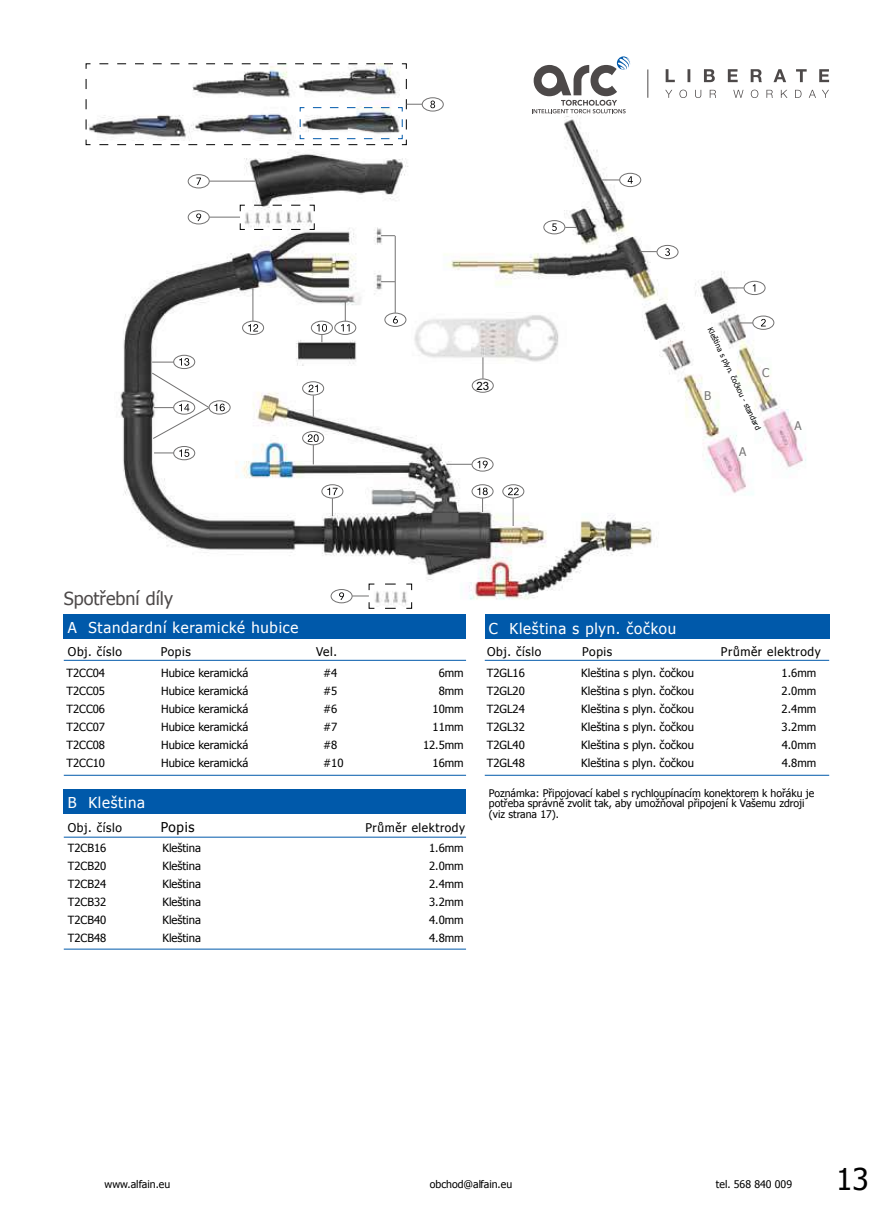
<style>
.page{position:relative;width:893px;height:1225px;background:#fff}
.page>*{position:absolute;margin:0;border:0;box-sizing:border-box;transform-origin:0 0}
.t1{font:30px "Tahoma";color:#000}
.t2{font:18px "Tahoma";color:#4d4949}
.t3{font:15px "Tahoma";letter-spacing:.05em;color:#fff}
.t4{font:13.5px "Tahoma";color:#000}
.t5{font:12px "Tahoma";letter-spacing:.05em;color:#000}
.t6{font:12px "Tahoma";color:#777676}
.t7{font:11.4px "Arial";color:#000}
.t8{font:11.25px/18px "Tahoma";color:#000;text-align:justify}
.t9{font:10.5px/10.5px "Tahoma";color:#000}
.t10{font:7.5px "Tahoma";color:#000}
</style>
<div class="page">
<img style="left:85px;top:64px;width:744px;height:542px">
<svg style="left:740px;top:323px;width:13px;height:1px"></svg>
<div style="left:753px;top:316px;width:21px;height:13px;border:1px solid #727171;border-radius:50%"></div>
<svg style="left:761px;top:319px;width:5px;height:7px"></svg>
<svg style="left:639px;top:251px;width:18px;height:1px"></svg>
<div style="left:657px;top:245px;width:21px;height:14px;border:1px solid #727171;border-radius:50%"></div>
<svg style="left:665px;top:248px;width:5px;height:8px"></svg>
<svg style="left:565px;top:227px;width:12px;height:1px"></svg>
<div style="left:544px;top:220px;width:21px;height:14px;border:1px solid #727171;border-radius:50%"></div>
<svg style="left:552px;top:223px;width:5px;height:8px"></svg>
<div style="left:385px;top:313px;width:21px;height:13px;border:1px solid #727171;border-radius:50%"></div>
<svg style="left:393px;top:316px;width:5px;height:7px"></svg>
<hr style="left:209px;top:217px;width:31px;height:1px;background:#727171">
<div style="left:188px;top:210px;width:21px;height:14px;border:1px solid #727171;border-radius:50%"></div>
<svg style="left:196px;top:213px;width:5px;height:8px"></svg>
<hr style="left:253px;top:288px;width:1px;height:33px;background:#727171">
<div style="left:242px;top:321px;width:22px;height:14px;border:1px solid #727171;border-radius:50%"></div>
<svg style="left:248px;top:324px;width:10px;height:7px"></svg>
<div style="left:173px;top:355px;width:22px;height:14px;border:1px solid #727171;border-radius:50%"></div>
<svg style="left:179px;top:358px;width:10px;height:8px"></svg>
<svg style="left:152px;top:362px;width:21px;height:1px"></svg>
<svg style="left:154px;top:453px;width:19px;height:1px"></svg>
<div style="left:173px;top:446px;width:22px;height:14px;border:1px solid #727171;border-radius:50%"></div>
<svg style="left:179px;top:449px;width:10px;height:8px"></svg>
<div style="left:209px;top:400px;width:21px;height:14px;border:1px solid #727171;border-radius:50%"></div>
<svg style="left:152px;top:372px;width:73px;height:67px"></svg>
<div style="left:472px;top:457px;width:21px;height:14px;border:1px solid #727171;border-radius:50%"></div>
<div style="left:472px;top:484px;width:21px;height:14px;border:1px solid #727171;border-radius:50%"></div>
<svg style="left:602px;top:180px;width:17px;height:1px"></svg>
<div style="left:619px;top:173px;width:22px;height:14px;border:1px solid #727171;border-radius:50%"></div>
<svg style="left:628px;top:176px;width:5px;height:8px"></svg>
<div style="left:422px;top:98px;width:21px;height:13px;border:1px solid #727171;border-radius:50%"></div>
<svg style="left:430px;top:101px;width:5px;height:7px"></svg>
<svg style="left:86px;top:63px;width:336px;height:82px"></svg>
<div style="left:311px;top:321px;width:22px;height:14px;border:1px solid #727171;border-radius:50%"></div>
<svg style="left:317px;top:324px;width:10px;height:18px"></svg>
<hr style="left:209px;top:181px;width:46px;height:1px;background:#727171">
<div style="left:188px;top:174px;width:21px;height:14px;border:1px solid #727171;border-radius:50%"></div>
<svg style="left:196px;top:178px;width:5px;height:7px"></svg>
<div style="left:335px;top:321px;width:21px;height:14px;border:1px solid #727171;border-radius:50%"></div>
<svg style="left:341px;top:302px;width:9px;height:29px"></svg>
<div style="left:302px;top:431px;width:22px;height:14px;border:1px solid #727171;border-radius:50%"></div>
<div style="left:744px;top:281px;width:21px;height:14px;border:1px solid #727171;border-radius:50%"></div>
<svg style="left:753px;top:284px;width:2px;height:8px"></svg>
<svg style="left:728px;top:288px;width:16px;height:1px"></svg>
<hr style="left:395px;top:236px;width:1px;height:77px;background:#727171">
<svg style="left:381px;top:235px;width:14px;height:1px"></svg>
<svg style="left:381px;top:281px;width:14px;height:1px"></svg>
<svg style="left:240px;top:205px;width:75px;height:25px"></svg>
<svg style="left:308px;top:434px;width:11px;height:30px"></svg>
<div style="left:322px;top:484px;width:21px;height:14px;border:1px solid #727171;border-radius:50%"></div>
<svg style="left:327px;top:487px;width:11px;height:29px"></svg>
<svg style="left:477px;top:487px;width:11px;height:25px"></svg>
<div style="left:503px;top:484px;width:21px;height:14px;border:1px solid #727171;border-radius:50%"></div>
<svg style="left:508px;top:487px;width:11px;height:39px"></svg>
<div style="left:302px;top:381px;width:22px;height:14px;border:1px solid #727171;border-radius:50%"></div>
<svg style="left:308px;top:385px;width:10px;height:32px"></svg>
<svg style="left:446px;top:461px;width:42px;height:7px"></svg>
<svg style="left:352px;top:583px;width:60px;height:26px"></svg>
<div style="left:331px;top:589px;width:21px;height:14px;border:1px solid #727171;border-radius:50%"></div>
<svg style="left:339px;top:592px;width:5px;height:8px"></svg>
<div style="left:472px;top:379px;width:21px;height:13px;border:1px solid #727171;border-radius:50%"></div>
<img style="left:411px;top:313px;width:156px;height:51px">
<svg style="left:483px;top:357px;width:1px;height:22px"></svg>
<hr style="left:64px;top:660px;width:402px;height:1px;background:#0059aa">
<hr style="left:64px;top:837px;width:402px;height:1px;background:#0059aa">
<hr style="left:485px;top:660px;width:344px;height:1px;background:#0059aa">
<hr style="left:64px;top:775px;width:402px;height:1px;background:#0059aa">
<hr style="left:64px;top:949px;width:402px;height:1px;background:#0059aa">
<hr style="left:485px;top:775px;width:344px;height:1px;background:#0059aa">
<div style="left:64px;top:614px;width:402px;height:25px;background:#0059aa"></div>
<div style="left:64px;top:789px;width:402px;height:25px;background:#0059aa"></div>
<div style="left:485px;top:614px;width:344px;height:25px;background:#0059aa"></div>
<svg style="left:665px;top:90px;width:164px;height:8px"></svg>
<svg style="left:666px;top:69px;width:163px;height:13px"></svg>
<svg style="left:648px;top:69px;width:1px;height:29px"></svg>
<svg style="left:532px;top:56px;width:98px;height:57px"></svg>
<h2 class="t2" style="left:64px;top:586px;width:111px">Spotřební díly</h2>
<p class="t7" style="left:476px;top:378px;width:14px">23</p>
<p class="t10" style="left:714px;top:326px;width:114px;rotate:64deg">Kleština s plyn. čočkou - standard</p>
<p class="t6" style="left:739px;top:443px;width:9px">A</p>
<p class="t6" style="left:762px;top:364px;width:8px">C</p>
<p class="t6" style="left:704px;top:387px;width:9px">B</p>
<p class="t6" style="left:794px;top:418px;width:9px">A</p>
<h3 class="t3" style="left:68px;top:618px;width:232px">A Standardní keramické hubice</h3>
<h3 class="t3" style="left:489px;top:619px;width:189px">C Kleština s plyn. čočkou</h3>
<p class="t8" style="left:487px;top:663px;width:71px">T2GL16 K</p>
<p class="t8" style="left:588px;top:663px;width:108px">leština s plyn. čočkou</p>
<p class="t8" style="left:487px;top:681px;width:71px">T2GL20 K</p>
<p class="t8" style="left:588px;top:681px;width:108px">leština s plyn. čočkou</p>
<p class="t8" style="left:487px;top:699px;width:71px">T2GL24 K</p>
<p class="t8" style="left:588px;top:699px;width:108px">leština s plyn. čočkou</p>
<p class="t8" style="left:487px;top:717px;width:71px">T2GL32 K</p>
<p class="t8" style="left:588px;top:717px;width:108px">leština s plyn. čočkou</p>
<p class="t8" style="left:487px;top:735px;width:71px">T2GL40 K</p>
<p class="t8" style="left:588px;top:735px;width:108px">leština s plyn. čočkou</p>
<p class="t8" style="left:487px;top:753px;width:71px">T2GL48 K</p>
<p class="t8" style="left:588px;top:753px;width:108px">leština s plyn. čočkou</p>
<p class="t5" style="left:68px;top:643px;width:56px">Obj. číslo</p>
<p class="t5" style="left:161px;top:643px;width:31px">Popis</p>
<p class="t5" style="left:316px;top:643px;width:23px">Vel.</p>
<p class="t5" style="left:487px;top:643px;width:56px">Obj. číslo</p>
<p class="t5" style="left:582px;top:643px;width:31px">Popis</p>
<p class="t5" style="left:721px;top:644px;width:101px">Průměr elektrody</p>
<p class="t8" style="left:67px;top:663px;width:71px">T2CC04 H</p>
<p class="t8" style="left:169px;top:663px;width:81px">ubice keramická</p>
<p class="t8" style="left:323px;top:663px;width:16px">#4</p>
<p class="t8" style="left:67px;top:681px;width:71px">T2CC05 H</p>
<p class="t8" style="left:169px;top:681px;width:81px">ubice keramická</p>
<p class="t8" style="left:323px;top:681px;width:16px">#5</p>
<p class="t8" style="left:67px;top:699px;width:71px">T2CC06 H</p>
<p class="t8" style="left:169px;top:699px;width:81px">ubice keramická</p>
<p class="t8" style="left:323px;top:699px;width:16px">#6</p>
<p class="t8" style="left:67px;top:717px;width:71px">T2CC07 H</p>
<p class="t8" style="left:169px;top:717px;width:81px">ubice keramická</p>
<p class="t8" style="left:323px;top:717px;width:16px">#7</p>
<p class="t8" style="left:67px;top:735px;width:71px">T2CC08 H</p>
<p class="t8" style="left:169px;top:735px;width:81px">ubice keramická</p>
<p class="t8" style="left:323px;top:735px;width:16px">#8</p>
<p class="t8" style="left:67px;top:753px;width:71px">T2CC10 H</p>
<p class="t8" style="left:169px;top:753px;width:81px">ubice keramická</p>
<p class="t8" style="left:323px;top:753px;width:22px">#10</p>
<p class="t8" style="left:423px;top:663px;width:42px;text-align:right">6mm<br>8mm<br>10mm<br>11mm<br>12.5mm<br>16mm</p>
<p class="t8" style="left:782px;top:663px;width:36px">1.6mm 2.0mm 2.4mm 3.2mm 4.0mm 4.8mm</p>
<h3 class="t3" style="left:68px;top:792px;width:79px">B Kleština</h3>
<p class="t5" style="left:68px;top:819px;width:56px">Obj. číslo</p>
<p class="t4" style="left:161px;top:818px;width:35px">Popis</p>
<p class="t5" style="left:365px;top:819px;width:101px">Průměr elektrody</p>
<p class="t8" style="left:68px;top:839px;width:71px">T2CB16 K</p>
<p class="t8" style="left:169px;top:839px;width:34px">leština</p>
<p class="t8" style="left:68px;top:857px;width:71px">T2CB20 K</p>
<p class="t8" style="left:169px;top:857px;width:34px">leština</p>
<p class="t8" style="left:68px;top:875px;width:71px">T2CB24 K</p>
<p class="t8" style="left:169px;top:875px;width:34px">leština</p>
<p class="t8" style="left:68px;top:893px;width:71px">T2CB32 K</p>
<p class="t8" style="left:169px;top:893px;width:34px">leština</p>
<p class="t8" style="left:68px;top:911px;width:71px">T2CB40 K</p>
<p class="t8" style="left:169px;top:911px;width:34px">leština</p>
<p class="t8" style="left:68px;top:929px;width:71px">T2CB48 K</p>
<p class="t8" style="left:169px;top:929px;width:34px">leština</p>
<p class="t8" style="left:429px;top:839px;width:36px">1.6mm 2.0mm 2.4mm 3.2mm 4.0mm 4.8mm</p>
<p class="t9" style="left:489px;top:787px;width:327px">Poznámka: Připojovací kabel s rychloupínacím konektorem k hořáku je potřeba správně zvolit tak, aby umožňoval připojení k Vašemu zdroji (viz strana 17).</p>
<p class="t9" style="left:105px;top:1178px;width:67px">www.alfain.eu</p>
<p class="t9" style="left:430px;top:1178px;width:84px">obchod@alfain.eu</p>
<p class="t9" style="left:716px;top:1178px;width:78px">tel. 568 840 009</p>
<h1 class="t1" style="left:836px;top:1158px;width:34px">13</h1>
</div>
